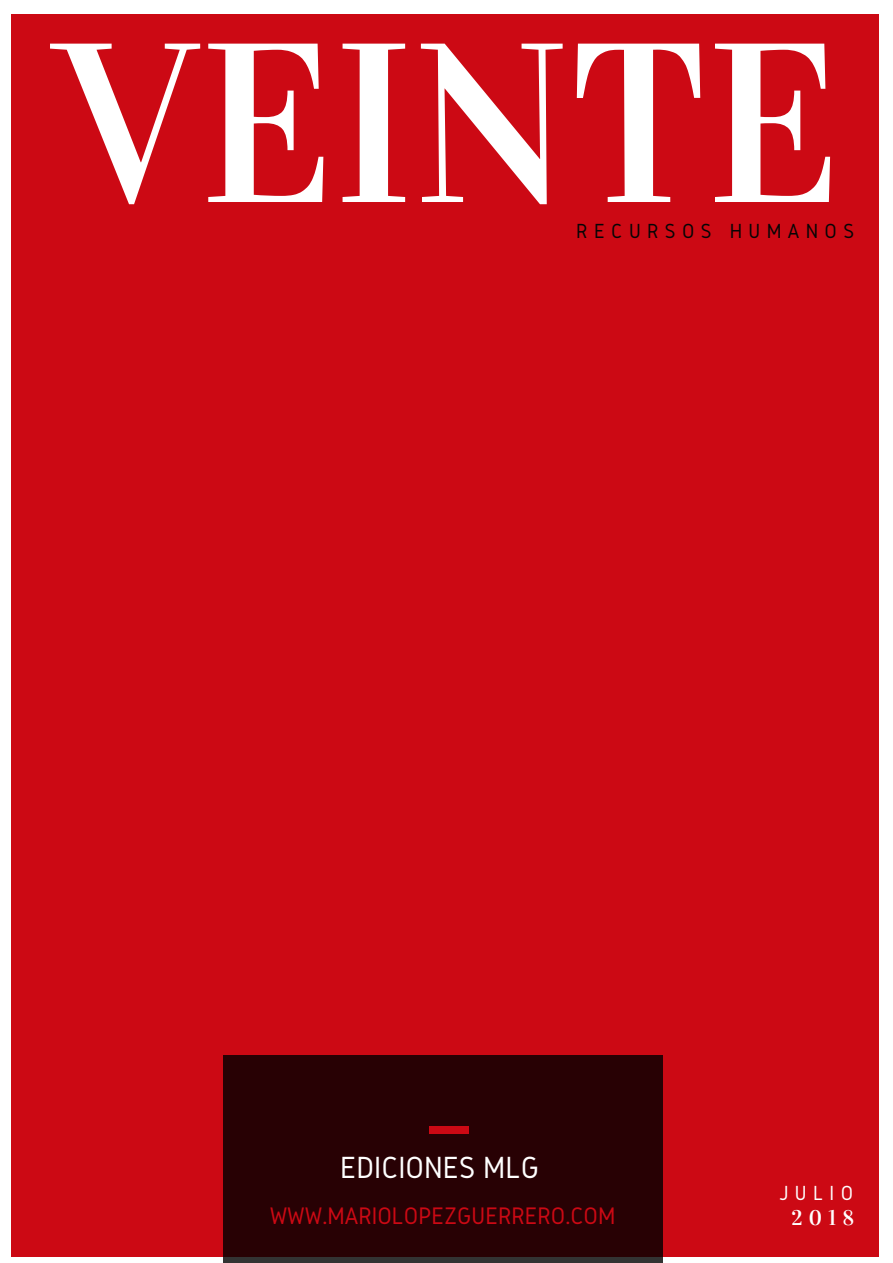
<style>
.page{position:relative;width:893px;height:1263px;background:#fff}
.page>*{position:absolute;margin:0;border:0;box-sizing:border-box;transform-origin:0 0}
.t1{font:227.25px "Vidaloka";color:#fff}
.t2{font:31.8px "Gidole";color:#fff}
.t3{font:24.9px "Gidole";color:#cc0914}
.t4{font:21.15px "Gidole";letter-spacing:.3em;color:#050505}
.t5{font:21.15px "Gidole";letter-spacing:.3em;color:#fff}
.t6{font:21.15px "Vidaloka";color:#fff}
</style>
<div class="page">
<div style="left:11px;top:15px;width:867px;height:1242px;background:#cc0914"></div>
<div style="left:223px;top:1055px;width:439px;height:208px;background:#280104"></div>
<div style="left:429px;top:1126px;width:39px;height:8px;background:#cc0914"></div>
<h1 class="t1" style="left:54px;top:-12px;width:788px">VEINTE</h1>
<p class="t4" style="left:576px;top:219px;width:137px">RECURSOS</p>
<p class="t4" style="left:730px;top:219px;width:126px">HUMANOS</p>
<p class="t2" style="left:340px;top:1149px;width:200px">EDICIONES MLG</p>
<p class="t3" style="left:270px;top:1202px;width:347px">WWW.MARIOLOPEZGUERRERO.COM</p>
<p class="t5" style="left:779px;top:1182px;width:75px">JULIO</p>
<p class="t6" style="left:791px;top:1205px;width:64px">2018</p>
</div>
